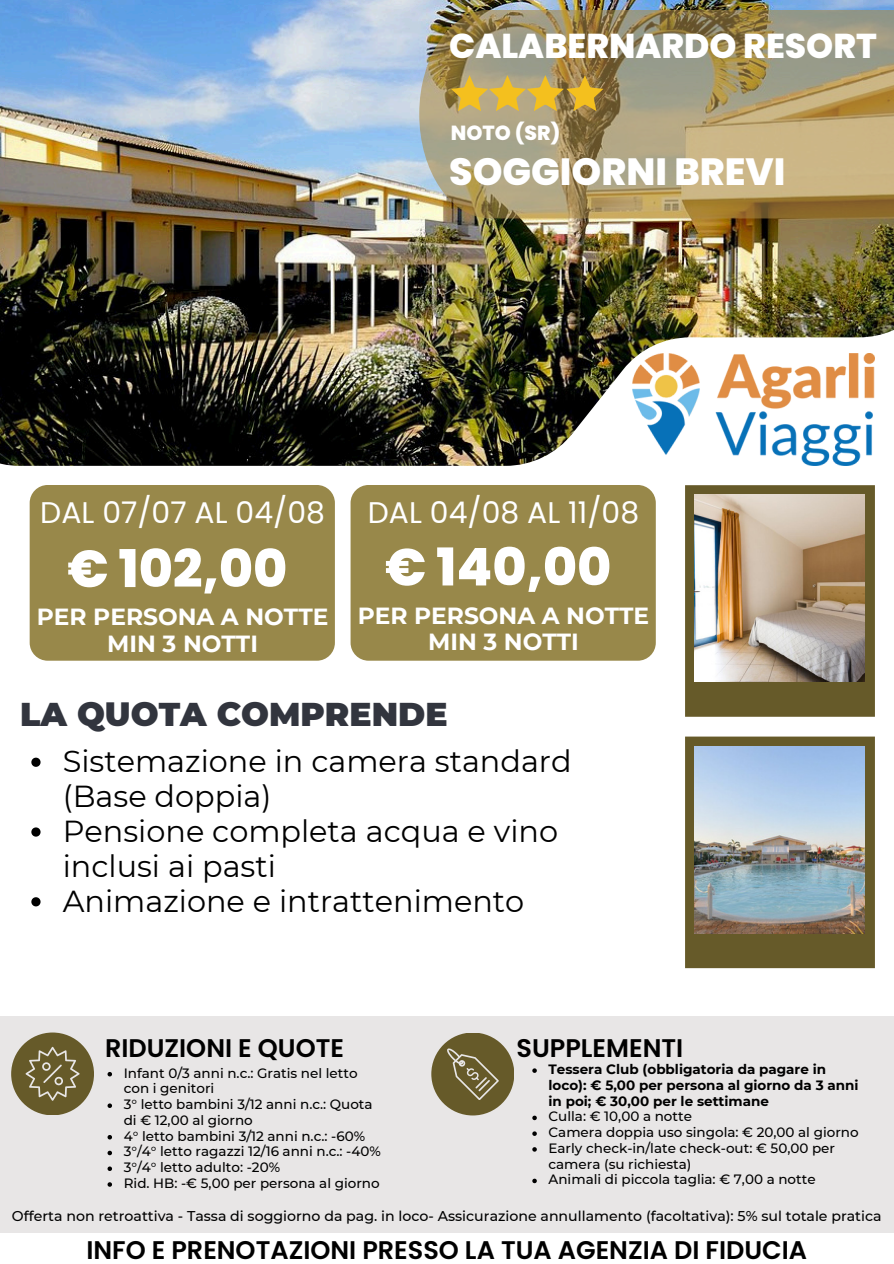
<style>
.page{position:relative;width:894px;height:1264px;background:#fff}
.page>*{position:absolute;margin:0;border:0;box-sizing:border-box;transform-origin:0 0}
.t1{font:800 52.05px "Poppins";color:#fff}
.t2{font:800 37.8px "Poppins";color:#fff}
.t3{font:800 34.5px "Poppins";color:#fff}
.t4{font:900 32.85px "Montserrat";color:#32353e}
.t5{font:30.3px/35px "Montserrat";color:#000}
.t6{font:29.85px "Poppins";color:#fff}
.t7{font:600 25.5px "Poppins";color:#000}
.t8{font:700 23.25px/26.5px "Montserrat";color:#fff;text-align:center}
.t9{font:800 20.4px "Poppins";color:#fff}
.t10{font:500 14.1px "Montserrat";color:#000}
.t11{font:500 13.5px/15.8px "Montserrat";color:#000}
.t12{font:700 13.5px/15.8px "Montserrat";color:#000}
</style>
<div class="page">
<img style="left:0;top:0;width:893px;height:466px">
<div style="left:0;top:1016px;width:893px;height:216px;background:#e8e6e6"></div>
<svg style="left:419px;top:10px;width:474px;height:208px;background:#a89971"></svg>
<div style="left:11px;top:1032px;width:83px;height:83px;background:#665a29;border-radius:50%"></div>
<svg style="left:25px;top:1046px;width:55px;height:54px"></svg>
<div style="left:431px;top:1032px;width:83px;height:83px;background:#665a29;border-radius:50%"></div>
<svg style="left:447px;top:1048px;width:51px;height:51px"></svg>
<svg style="left:685px;top:485px;width:189px;height:231px;background:#6a5e2e"></svg>
<img style="left:694px;top:495px;width:170px;height:186px">
<div style="left:685px;top:736px;width:189px;height:232px;background:#665a29"></div>
<img style="left:694px;top:746px;width:170px;height:187px">
<svg style="left:451px;top:75px;width:152px;height:36px;background:#c3a44c"></svg>
<img style="left:632px;top:353px;width:242px;height:113px">
<svg style="left:107px;top:1072px;width:5px;height:4px"></svg>
<svg style="left:107px;top:1103px;width:5px;height:4px"></svg>
<svg style="left:107px;top:1135px;width:5px;height:4px"></svg>
<svg style="left:107px;top:1150px;width:5px;height:5px"></svg>
<svg style="left:107px;top:1166px;width:5px;height:4px"></svg>
<svg style="left:107px;top:1182px;width:5px;height:4px"></svg>
<svg style="left:532px;top:1068px;width:4px;height:4px"></svg>
<svg style="left:532px;top:1115px;width:4px;height:5px"></svg>
<svg style="left:532px;top:1131px;width:4px;height:4px"></svg>
<svg style="left:532px;top:1147px;width:4px;height:4px"></svg>
<svg style="left:532px;top:1178px;width:4px;height:5px"></svg>
<svg style="left:31px;top:757px;width:10px;height:9px"></svg>
<svg style="left:31px;top:827px;width:10px;height:9px"></svg>
<svg style="left:31px;top:897px;width:10px;height:9px"></svg>
<div style="left:30px;top:485px;width:305px;height:175px;background:#98884a;border-radius:18px"></div>
<div style="left:350px;top:485px;width:305px;height:175px;background:#98884a;border-radius:18px"></div>
<p class="t3" style="left:449px;top:22px;width:429px">CALABERNARDO RESORT</p>
<p class="t9" style="left:451px;top:119px;width:111px">NOTO (SR)</p>
<p class="t2" style="left:449px;top:145px;width:338px">SOGGIORNI BREVI</p>
<p class="t6" style="left:40px;top:492px;width:286px">DAL 07/07 AL 04/08</p>
<p class="t6" style="left:368px;top:492px;width:273px">DAL 04/08 AL 11/08</p>
<p class="t1" style="left:385px;top:531px;width:228px">€ 140,00</p>
<p class="t8" style="left:357px;top:602px;width:293px">PER PERSONA A NOTTE<br>MIN 3 NOTTI</p>
<p class="t1" style="left:67px;top:532px;width:221px">€ 102,00</p>
<p class="t8" style="left:37px;top:603px;width:293px">PER PERSONA A NOTTE<br>MIN 3 NOTTI</p>
<p class="t4" style="left:20px;top:694px;width:428px">LA QUOTA COMPRENDE</p>
<p class="t5" style="left:63px;top:744px;width:510px">Sistemazione in camera standard (Base doppia)</p>
<p class="t5" style="left:63px;top:813px;width:496px">Pensione completa acqua e vino inclusi ai pasti</p>
<p class="t5" style="left:63px;top:883px;width:463px">Animazione e intrattenimento</p>
<p class="t7" style="left:105px;top:1029px;width:240px">RIDUZIONI E QUOTE</p>
<p class="t11" style="left:124px;top:1064px;width:235px">Infant 0/3 anni n.c.: Gratis nel letto con i genitori</p>
<h2 class="t11" style="left:124px;top:1096px;width:250px">3° letto bambini 3/12 anni n.c.: Quota di € 12,00 al giorno</h2>
<p class="t11" style="left:124px;top:1127px;width:243px">4° letto bambini 3/12 anni n.c.: -60%</p>
<h1 class="t11" style="left:124px;top:1143px;width:258px">3°/4° letto ragazzi 12/16 anni n.c.: -40%</h1>
<h6 class="t11" style="left:124px;top:1159px;width:158px">3°/4° letto adulto: -20%</h6>
<h4 class="t11" style="left:124px;top:1175px;width:257px">Rid. HB: -€ 5,00 per persona al giorno</h4>
<h1 class="t7" style="left:516px;top:1029px;width:168px">SUPPLEMENTI</h1>
<h6 class="t12" style="left:548px;top:1061px;width:311px">Tessera Club (obbligatoria da pagare in loco): € 5,00 per persona al giorno da 3 anni in poi; € 30,00 per le settimane</h6>
<h4 class="t11" style="left:548px;top:1108px;width:145px">Culla: € 10,00 a notte</h4>
<h3 class="t11" style="left:548px;top:1124px;width:311px">Camera doppia uso singola: € 20,00 al giorno</h3>
<p class="t11" style="left:548px;top:1140px;width:288px">Early check-in/late check-out: € 50,00 per camera (su richiesta)</p>
<p class="t11" style="left:548px;top:1171px;width:268px">Animali di piccola taglia: € 7,00 a notte</p>
<h6 class="t10" style="left:12px;top:1207px;width:870px">Offerta non retroattiva - Tassa di soggiorno da pag. in loco- Assicurazione annullamento (facoltativa): 5% sul totale pratica</h6>
<p class="t7" style="left:86px;top:1231px;width:722px">INFO E PRENOTAZIONI PRESSO LA TUA AGENZIA DI FIDUCIA</p>
</div>
